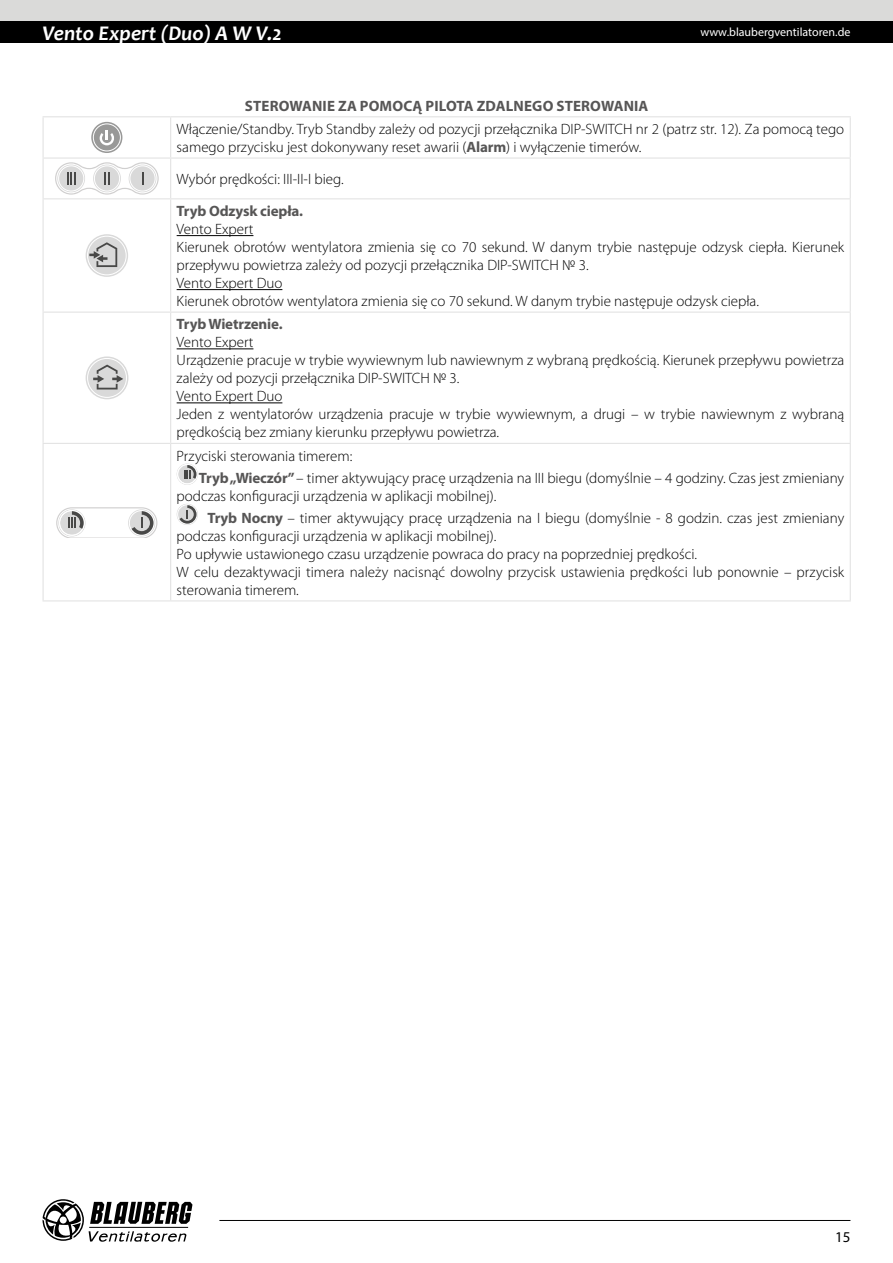
<style>
.page{position:relative;width:893px;height:1263px;background:#fff}
.page>*{position:absolute;margin:0;border:0;box-sizing:border-box;transform-origin:0 0}
.t1{font:italic 700 21px "Candara";color:#fff}
.t2{font:300 15px/18px "Myriad Pro";color:#000}
.t3{font:700 15px "Myriad Pro";letter-spacing:.005em;color:#575656}
.t4{font:15px "Myriad Pro";color:#000}
.t5{font:12px "Myriad Pro";color:#fff}
.s1{font-weight:700;color:#575656}
</style>
<div class="page">
<hr style="left:43px;top:116px;width:128px;height:1px;background:#e3e3e3">
<hr style="left:43px;top:117px;width:1px;height:40px;background:#e3e3e3">
<hr style="left:171px;top:116px;width:680px;height:1px;background:#e3e3e3">
<hr style="left:170px;top:117px;width:1px;height:40px;background:#e3e3e3">
<hr style="left:850px;top:117px;width:1px;height:40px;background:#e3e3e3">
<hr style="left:43px;top:157px;width:128px;height:2px;background:#e3e3e3">
<hr style="left:43px;top:159px;width:1px;height:39px;background:#e3e3e3">
<hr style="left:171px;top:157px;width:680px;height:2px;background:#e3e3e3">
<hr style="left:170px;top:159px;width:1px;height:39px;background:#e3e3e3">
<hr style="left:850px;top:159px;width:1px;height:39px;background:#e3e3e3">
<hr style="left:43px;top:198px;width:128px;height:1px;background:#e3e3e3">
<hr style="left:43px;top:199px;width:1px;height:113px;background:#e3e3e3">
<hr style="left:171px;top:198px;width:680px;height:1px;background:#e3e3e3">
<hr style="left:170px;top:199px;width:1px;height:113px;background:#e3e3e3">
<hr style="left:850px;top:199px;width:1px;height:113px;background:#e3e3e3">
<hr style="left:43px;top:312px;width:128px;height:1px;background:#e3e3e3">
<hr style="left:43px;top:313px;width:1px;height:130px;background:#e3e3e3">
<hr style="left:171px;top:312px;width:680px;height:1px;background:#e3e3e3">
<hr style="left:170px;top:313px;width:1px;height:130px;background:#e3e3e3">
<hr style="left:850px;top:313px;width:1px;height:130px;background:#e3e3e3">
<hr style="left:43px;top:443px;width:128px;height:1px;background:#e3e3e3">
<hr style="left:43px;top:444px;width:1px;height:156px;background:#e3e3e3">
<hr style="left:171px;top:443px;width:680px;height:1px;background:#e3e3e3">
<hr style="left:170px;top:444px;width:1px;height:156px;background:#e3e3e3">
<hr style="left:850px;top:444px;width:1px;height:156px;background:#e3e3e3">
<hr style="left:43px;top:600px;width:128px;height:1px;background:#e3e3e3">
<hr style="left:171px;top:600px;width:680px;height:1px;background:#e3e3e3">
<svg style="left:91px;top:122px;width:31px;height:31px"></svg>
<div style="left:93px;top:124px;width:27px;height:27px;background:#999998;border-radius:50%"></div>
<div style="left:93px;top:124px;width:28px;height:27px;border:1px solid #fefefe;border-radius:50%"></div>
<svg style="left:100px;top:131px;width:14px;height:14px"></svg>
<svg style="left:55px;top:162px;width:104px;height:33px"></svg>
<svg style="left:86px;top:234px;width:42px;height:43px"></svg>
<div style="left:87px;top:236px;width:40px;height:39px;border:1px solid #fff;border-radius:50%"></div>
<svg style="left:89px;top:242px;width:28px;height:25px"></svg>
<hr style="left:177px;top:235px;width:76px;height:1px;background:#000">
<hr style="left:177px;top:289px;width:105px;height:1px;background:#000">
<svg style="left:86px;top:356px;width:42px;height:43px"></svg>
<div style="left:87px;top:358px;width:40px;height:40px;border:1px solid #fff;border-radius:50%"></div>
<svg style="left:93px;top:365px;width:30px;height:24px"></svg>
<hr style="left:177px;top:348px;width:76px;height:1px;background:#000">
<hr style="left:177px;top:402px;width:105px;height:1px;background:#000">
<svg style="left:56px;top:507px;width:101px;height:30px"></svg>
<svg style="left:177px;top:464px;width:21px;height:21px"></svg>
<div style="left:177px;top:464px;width:20px;height:20px;border:1px solid #fff;border-radius:50%"></div>
<svg style="left:184px;top:465px;width:12px;height:14px"></svg>
<div style="left:177px;top:504px;width:21px;height:21px;background:#ececec;border-radius:50%"></div>
<div style="left:177px;top:504px;width:20px;height:20px;border:1px solid #fff;border-radius:50%"></div>
<svg style="left:179px;top:505px;width:18px;height:19px"></svg>
<div style="left:0;top:0;width:893px;height:21px;background:#dadad9"></div>
<div style="left:0;top:21px;width:893px;height:22px;background:#000"></div>
<svg style="left:43px;top:1199px;width:149px;height:43px"></svg>
<hr style="left:219px;top:1220px;width:631px;height:1px;background:#000">
<h1 class="t1" style="left:43px;top:20px;width:241px">Vento Expert (Duo) A W V.2</h1>
<p class="t5" style="left:700px;top:25px;width:152px">www.blaubergventilatoren.de</p>
<p class="t3" style="left:245px;top:96px;width:405px">STEROWANIE ZA POMOCĄ PILOTA ZDALNEGO STEROWANIA</p>
<p class="t2" style="left:177px;top:120px;width:669px">Włączenie/Standby. Tryb Standby zależy od pozycji przełącznika DIP-SWITCH nr 2 (patrz str. 12). Za pomocą tego samego przycisku jest dokonywany reset awarii (<span class="s1">Alarm</span>) i wyłączenie timerów.</p>
<p class="t2" style="left:177px;top:170px;width:169px">Wybór prędkości: III-II-I bieg.</p>
<p class="t3" style="left:177px;top:201px;width:128px">Tryb Odzysk ciepła.</p>
<p class="t2" style="left:177px;top:220px;width:669px">Vento Expert<br>Kierunek obrotów wentylatora zmienia się co 70 sekund. W danym trybie następuje odzysk ciepła. Kierunek przepływu powietrza zależy od pozycji przełącznika DIP-SWITCH № 3.<br>Vento Expert Duo<br>Kierunek obrotów wentylatora zmienia się co 70 sekund. W danym trybie następuje odzysk ciepła.</p>
<p class="t3" style="left:177px;top:314px;width:108px">Tryb Wietrzenie.</p>
<p class="t2" style="left:177px;top:334px;width:669px">Vento Expert<br>Urządzenie pracuje w trybie wywiewnym lub nawiewnym z wybraną prędkością. Kierunek przepływu powietrza zależy od pozycji przełącznika DIP-SWITCH № 3.<br>Vento Expert Duo<br>Jeden z wentylatorów urządzenia pracuje w trybie wywiewnym, a drugi – w trybie nawiewnym z wybraną prędkością bez zmiany kierunku przepływu powietrza.</p>
<p class="t2" style="left:199px;top:445px;width:647px;line-height:22.2px;text-indent:-22px">Przyciski sterowania timerem:<br><span class="s1">Tryb „Wieczór”</span> – timer aktywujący pracę urządzenia na III biegu (domyślnie – 4 godziny. Czas jest zmieniany</p>
<p class="t2" style="left:207px;top:485px;width:638px;line-height:22.2px;text-indent:-31px">podczas konfiguracji urządzenia w aplikacji mobilnej).<br><span class="s1">Tryb Nocny</span> – timer aktywujący pracę urządzenia na I biegu (domyślnie - 8 godzin. czas jest zmieniany</p>
<p class="t2" style="left:177px;top:527px;width:669px">podczas konfiguracji urządzenia w aplikacji mobilnej).<br>Po upływie ustawionego czasu urządzenie powraca do pracy na poprzedniej prędkości.<br>W celu dezaktywacji timera należy nacisnąć dowolny przycisk ustawienia prędkości lub ponownie – przycisk sterowania timerem.</p>
<p class="t4" style="left:835px;top:1227px;width:17px">15</p>
</div>
